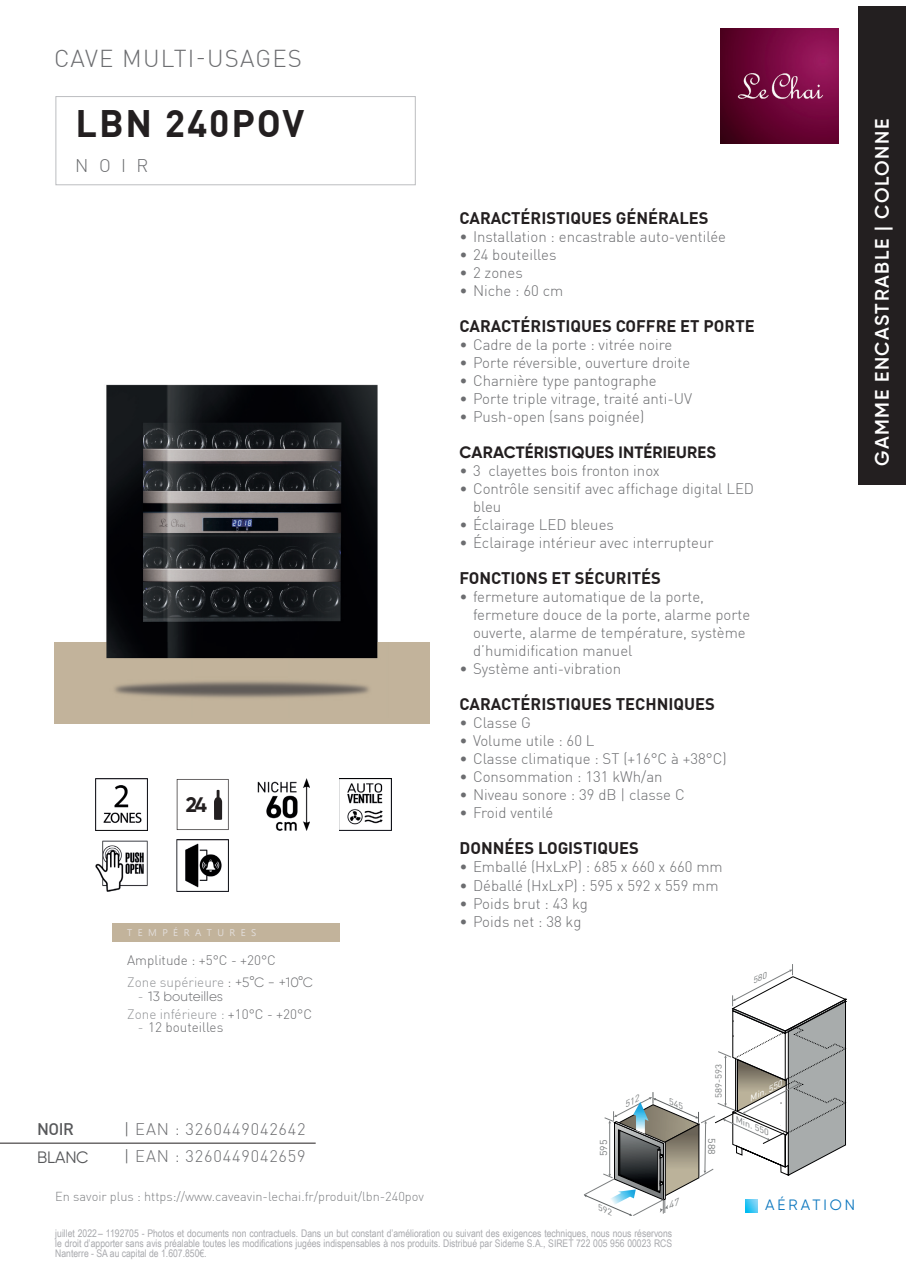
<style>
.page{position:relative;width:919px;height:1276px;background:#fff}
.page>*{position:absolute;margin:0;border:0;box-sizing:border-box;transform-origin:0 0}
.t1{font:700 37.5px "DIN Pro";letter-spacing:.05em;color:#231f20}
.t2{font:300 24px "DIN Pro";letter-spacing:.05em;color:#6c6d70}
.t3{font:700 21px "Gilroy";color:#231f20}
.t4{font:600 19.5px "Gilroy";letter-spacing:.08em;color:#fff}
.t5{font:300 18px "DIN Pro";color:#6c6d70}
.t6{font:700 16.5px "DIN Pro";color:#231f20}
.t7{font:300 16.5px "DIN Pro";letter-spacing:.05em;color:#6c6d70}
.t8{font:700 16.5px "Gilroy";letter-spacing:.01em;color:#231f20}
.t9{font:16.5px "Gilroy";letter-spacing:-.02em;color:#57585a}
.t10{font:500 16.5px "DIN Pro";color:#57585a}
.t11{font:300 15px/18px "DIN Pro";color:#6c6d70}
.t12{font:15px "Gilroy";letter-spacing:.2em;color:#0e78bf}
.t13{font:300 13.5px/22.5px "DIN Pro";color:#6c6d70}
.t14{font:300 13.5px "DIN Pro";color:#939598}
.t15{font:300 13.5px "Gilroy";color:#6c6d70}
.t16{font:300 12.75px "DIN Pro";color:#808285}
.t17{font:10.5px/9.8px "Arial Narrow";color:#a8a9ad;text-align:justify}
.t18{font:9.75px "Ebrima";letter-spacing:.56em;color:#e2ddda}
.t19{font:9.75px "DIN";color:#7b7e7f;scale:1.07 1}
.t20{font:8.85px "DIN";color:#7b7e7f;scale:1.07 1}
.t21{font:italic 8.25px "DIN";color:#7b7e7f;scale:1.18 1}
.t22{font:italic 8.1px "DIN";color:#fff;scale:1.19 1}
.s1{color:#939598}
.s2{font-family:"Gilroy"}
.s3{font-family:"DIN Pro";color:#939598}
.s4{color:#6c6d70}
.s5{color:#57585a}
</style>
<div class="page">
<img style="left:720px;top:29px;width:118px;height:114px">
<div style="left:56px;top:96px;width:359px;height:89px;border:1px solid #bcbdc0"></div>
<div style="left:858px;top:6px;width:48px;height:479px;background:#231f20"></div>
<div style="left:112px;top:923px;width:227px;height:18px;background:#c2b39b"></div>
<div style="left:54px;top:642px;width:375px;height:82px;background:#c2b39b"></div>
<hr style="left:0;top:1143px;width:315px;height:1px;background:#231f20">
<svg style="left:177px;top:779px;width:51px;height:51px"></svg>
<img style="left:106px;top:384px;width:272px;height:314px">
<img style="left:95px;top:779px;width:52px;height:51px">
<img style="left:258px;top:779px;width:52px;height:51px">
<img style="left:339px;top:779px;width:52px;height:51px">
<img style="left:96px;top:840px;width:51px;height:51px">
<img style="left:177px;top:840px;width:52px;height:51px">
<svg style="left:584px;top:964px;width:262px;height:251px"></svg>
<h2 class="t2" style="left:54px;top:44px;width:249px">CAVE MULTI-USAGES</h2>
<h1 class="t1" style="left:76px;top:99px;width:230px">LBN 240POV</h1>
<p class="t5" style="left:75px;top:154px;width:75px">NOIR</p>
<h3 class="t3" style="left:186px;top:791px;width:23px">24</h3>
<p class="t18" style="left:127px;top:925px;width:131px">TEMPÉRATURES</p>
<p class="t13" style="left:127px;top:948px;width:187px">Amplitude : +5°C - +20°C<br><span class="s1">Zone supérieure</span> : <span class="s2">+5°C - +10°C</span></p>
<p class="t15" style="left:138px;top:987px;width:87px"><span class="s3">-</span> 13 bouteilles</p>
<p class="t14" style="left:127px;top:1005px;width:186px">Zone inférieure : <span class="s4">+10°C - +20°C</span></p>
<p class="t13" style="left:138px;top:1016px;width:87px"><span class="s1">-</span> 12 bouteilles</p>
<p class="t10" style="left:37px;top:1118px;width:38px">NOIR</p>
<p class="t7" style="left:124px;top:1119px;width:183px"><span class="s5">|</span> EAN : 3260449042642</p>
<p class="t9" style="left:37px;top:1146px;width:53px">BLANC</p>
<p class="t7" style="left:124px;top:1145px;width:183px"><span class="s5">|</span> EAN : 3260449042659</p>
<p class="t16" style="left:55px;top:1188px;width:370px">En savoir plus : https://www.caveavin-lechai.fr/produit/lbn-240pov</p>
<p class="t6" style="left:459px;top:207px;width:251px">CARACTÉRISTIQUES GÉNÉRALES</p>
<p class="t11" style="left:459px;top:228px;width:268px">• Installation : encastrable auto-ventilée</p>
<p class="t11" style="left:459px;top:246px;width:98px">• 24 bouteilles</p>
<p class="t11" style="left:459px;top:264px;width:65px">• 2 zones</p>
<p class="t11" style="left:459px;top:282px;width:105px">• Niche : 60 cm</p>
<p class="t6" style="left:459px;top:315px;width:297px">CARACTÉRISTIQUES COFFRE ET PORTE</p>
<p class="t11" style="left:459px;top:336px;width:214px">• Cadre de la porte : vitrée noire</p>
<p class="t11" style="left:459px;top:354px;width:232px">• Porte réversible , ouverture droite</p>
<p class="t11" style="left:459px;top:372px;width:199px">• Charnière type pantographe</p>
<p class="t11" style="left:459px;top:390px;width:234px">• Porte triple vitrage , traité anti-UV</p>
<p class="t11" style="left:459px;top:408px;width:186px">• Push-open (sans poignée)</p>
<p class="t8" style="left:459px;top:442px;width:258px">CARACTÉRISTIQUES INTÉRIEURES</p>
<p class="t11" style="left:459px;top:462px;width:202px">• 3 clayettes bois fronton inox</p>
<p class="t11" style="left:473px;top:480px;width:282px;text-indent:-14px">• Contrôle sensitif avec affichage digital LED bleu</p>
<p class="t11" style="left:459px;top:516px;width:156px">• Éclairage LED bleues</p>
<p class="t11" style="left:459px;top:534px;width:255px">• Éclairage intérieur avec interrupteur</p>
<p class="t6" style="left:459px;top:567px;width:203px">FONCTIONS ET SÉCURITÉS</p>
<p class="t11" style="left:473px;top:588px;width:279px;text-indent:-14px">• fermeture automatique de la porte, fermeture douce de la porte, alarme porte ouverte, alarme de température, système d’humidification manuel</p>
<p class="t11" style="left:459px;top:660px;width:163px">• Système anti-vibration</p>
<p class="t6" style="left:459px;top:693px;width:257px">CARACTÉRISTIQUES TECHNIQUES</p>
<p class="t11" style="left:459px;top:714px;width:73px">• Classe G</p>
<p class="t11" style="left:459px;top:732px;width:136px">• Volume utile : 60 L</p>
<p class="t11" style="left:459px;top:750px;width:269px">• Classe climatique : ST (+16°C à +38°C)</p>
<p class="t11" style="left:459px;top:768px;width:204px">• Consommation : 131 kWh/an</p>
<p class="t11" style="left:459px;top:786px;width:227px">• Niveau sonore : 39 dB | classe C</p>
<p class="t11" style="left:459px;top:804px;width:95px">• Froid ventilé</p>
<p class="t6" style="left:459px;top:837px;width:181px">DONNÉES LOGISTIQUES</p>
<p class="t11" style="left:459px;top:858px;width:265px">• Emballé (HxLxP) : 685 x 660 x 660 mm</p>
<p class="t11" style="left:459px;top:876px;width:260px">• Déballé (HxLxP) : 595 x 592 x 559 mm</p>
<p class="t11" style="left:459px;top:894px;width:130px">• Poids brut : 43 kg</p>
<p class="t11" style="left:459px;top:912px;width:123px">• Poids net : 38 kg</p>
<p class="t20" style="left:713px;top:1097px;width:33px;rotate:-90deg">589-593</p>
<p class="t19" style="left:597px;top:1156px;width:17px;rotate:-90deg">595</p>
<p class="t19" style="left:717px;top:1138px;width:17px;rotate:90deg">588</p>
<p class="t22" style="left:746px;top:1095px;width:32px;rotate:-27deg">Min. 550</p>
<p class="t21" style="left:738px;top:1114px;width:32px;rotate:23deg">Min. 550</p>
<p class="t12" style="left:765px;top:1195px;width:91px">AÉRATION</p>
<p class="t17" style="left:55px;top:1228px;width:618px">juillet 2022 – 1192705 - Photos et documents non contractuels. Dans un but constant d’amélioration ou suivant des exigences techniques, nous nous réservons le droit d’apporter sans avis préalable toutes les modifications jugées indispensables à nos produits. Distribué par Sideme S.A., SIRET 722 005 956 00023 RCS Nanterre - SA au capital de 1.607.850€.</p>
<h3 class="t4" style="left:869px;top:466px;width:348px;rotate:-90deg">GAMME ENCASTRABLE | COLONNE</h3>
</div>
